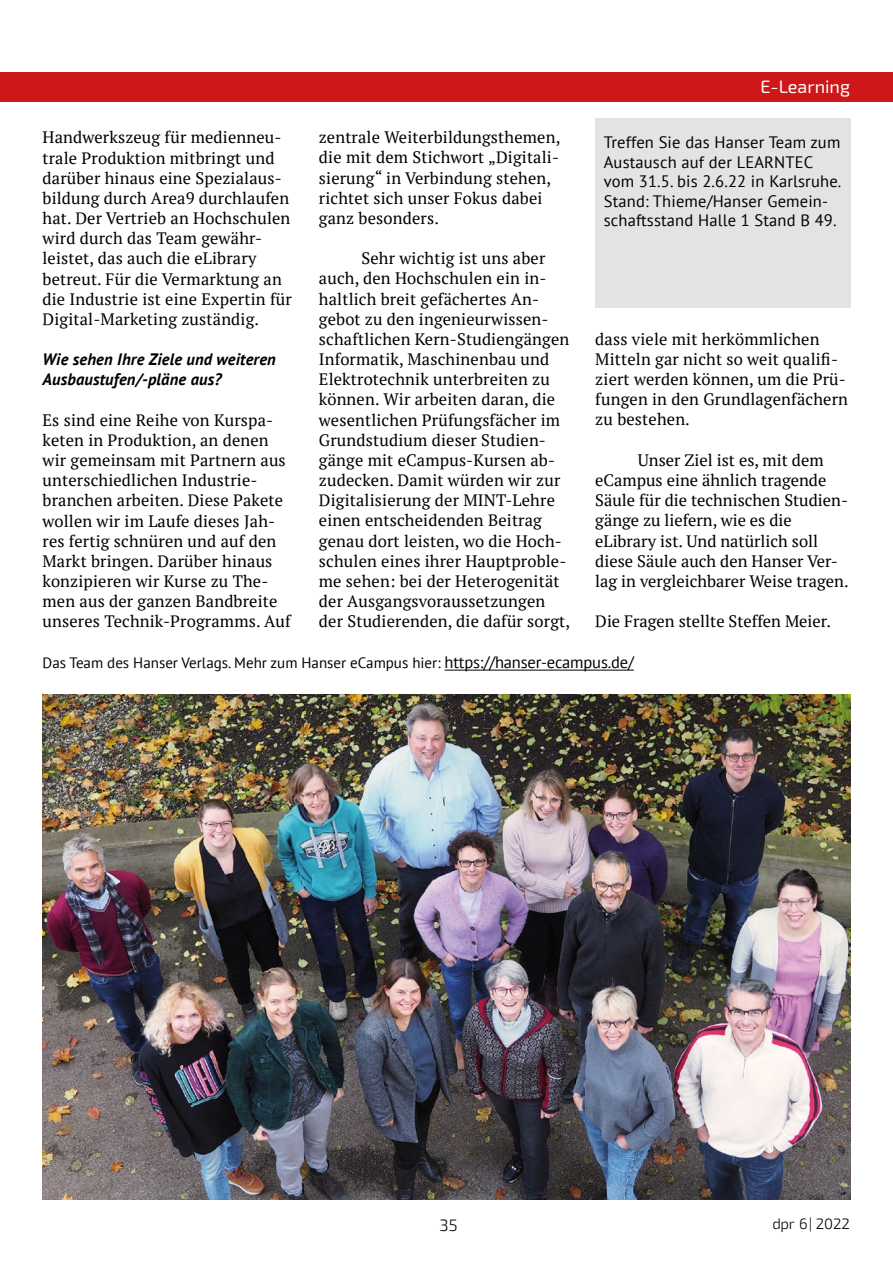
<style>
.page{position:relative;width:893px;height:1263px;background:#fff}
.page>*{position:absolute;margin:0;border:0;box-sizing:border-box;transform-origin:0 0}
.t1{font:18px "Exo 2";color:#fff}
.t2{font:16.5px/20.1px "PT Serif";letter-spacing:.01em;color:#000}
.t3{font:16.5px/19.5px "PT Sans";letter-spacing:.01em;color:#000}
.t4{font:italic 700 16.5px/20.1px "PT Sans";letter-spacing:.01em;color:#000}
.t5{font:300 16.5px "Exo 2";color:#000}
.t6{font:15px "PT Sans";color:#000}
.t7{font:300 15px "Exo 2";letter-spacing:-.005em;color:#000}
.s1{font-size:16.5px}
</style>
<div class="page">
<img style="left:43px;top:695px;width:807px;height:504px">
<div style="left:0;top:72px;width:893px;height:30px;background:#cd1719"></div>
<div style="left:595px;top:119px;width:256px;height:189px;background:#e3e3e3"></div>
<hr style="left:445px;top:670px;width:189px;height:1px;background:#000">
<p class="t2" style="left:43px;top:127px;width:251px">Handwerkszeug für medienneu&shy;trale Produktion mitbringt und darüber hinaus eine Spezialaus&shy;bildung durch Area9 durchlaufen hat. Der Vertrieb an Hochschulen wird durch das Team gewähr&shy;leistet, das auch die eLibrary betreut. Für die Vermarktung an die Industrie ist eine Expertin für<br>Digital-Marketing zuständig.</p>
<p class="t4" style="left:43px;top:349px;width:235px">Wie sehen Ihre Ziele und weiteren<br>Ausbaustufen/-pläne aus?</p>
<p class="t2" style="left:43px;top:410px;width:250px">Es sind eine Reihe von Kurspa&shy;keten in Produktion, an denen wir gemeinsam mit Partnern aus unterschiedlichen Industrie&shy;branchen arbeiten. Diese Pakete wollen wir im Laufe dieses Jah&shy;res fertig schnüren und auf den<br>Markt bringen. Darüber hinaus konzipieren wir Kurse zu The&shy;men aus der ganzen Bandbreite unseres Technik-Programms. Auf</p>
<p class="t2" style="left:319px;top:127px;width:243px">zentrale Weiterbildungsthemen, die mit dem Stichwort „Digitali&shy;sierung“ in Verbindung stehen, richtet sich unser Fokus dabei ganz besonders.</p>
<p class="t2" style="left:319px;top:248px;width:253px;text-indent:43px">Sehr wichtig ist uns aber auch, den Hochschulen ein in&shy;haltlich breit gefächertes An&shy;gebot zu den ingenieurwissen&shy;schaftlichen Kern-Studiengängen<br>Informatik, Maschinenbau und<br>Elektrotechnik unterbreiten zu können. Wir arbeiten daran, die wesentlichen Prüfungsfächer im<br>Grundstudium dieser Studien&shy;gänge mit eCampus-Kursen ab&shy;zudecken. Damit würden wir zur<br>Digitalisierung der MINT-Lehre einen entscheidenden Beitrag genau dort leisten, wo die Hoch&shy;schulen eines ihrer Hauptproble&shy;me sehen: bei der Heterogenität der Ausgangsvoraussetzungen der Studierenden, die dafür sorgt,</p>
<p class="t1" style="left:761px;top:77px;width:91px">E-Learning</p>
<p class="t3" style="left:604px;top:132px;width:239px">Treffen Sie das Hanser Team zum<br>Austausch auf der LEARNTEC vom 31.5. bis 2.6.22 in Karlsruhe.<br>Stand: Thieme/Hanser Gemein&shy;schaftsstand Halle 1 Stand B 49.</p>
<p class="t2" style="left:595px;top:329px;width:254px">dass viele mit herkömmlichen<br>Mitteln gar nicht so weit qualifi&shy;ziert werden können, um die Prü&shy;fungen in den Grundlagenfächern zu bestehen.</p>
<p class="t2" style="left:595px;top:450px;width:255px;text-indent:43px">Unser Ziel ist es, mit dem eCampus eine ähnlich tragende<br>Säule für die technischen Studien&shy;gänge zu liefern, wie es die eLibrary ist. Und natürlich soll diese Säule auch den Hanser Ver&shy;lag in vergleichbarer Weise tragen.</p>
<p class="t2" style="left:595px;top:611px;width:237px">Die Fragen stellte Steffen Meier.</p>
<p class="t6" style="left:43px;top:653px;width:593px">Das Team des Hanser Verlags. Mehr zum Hanser eCampus hier: <span class="s1">https://hanser-ecampus.de/</span></p>
<p class="t5" style="left:440px;top:1215px;width:19px">35</p>
<p class="t7" style="left:772px;top:1215px;width:79px">dpr 6 | 2022</p>
</div>
